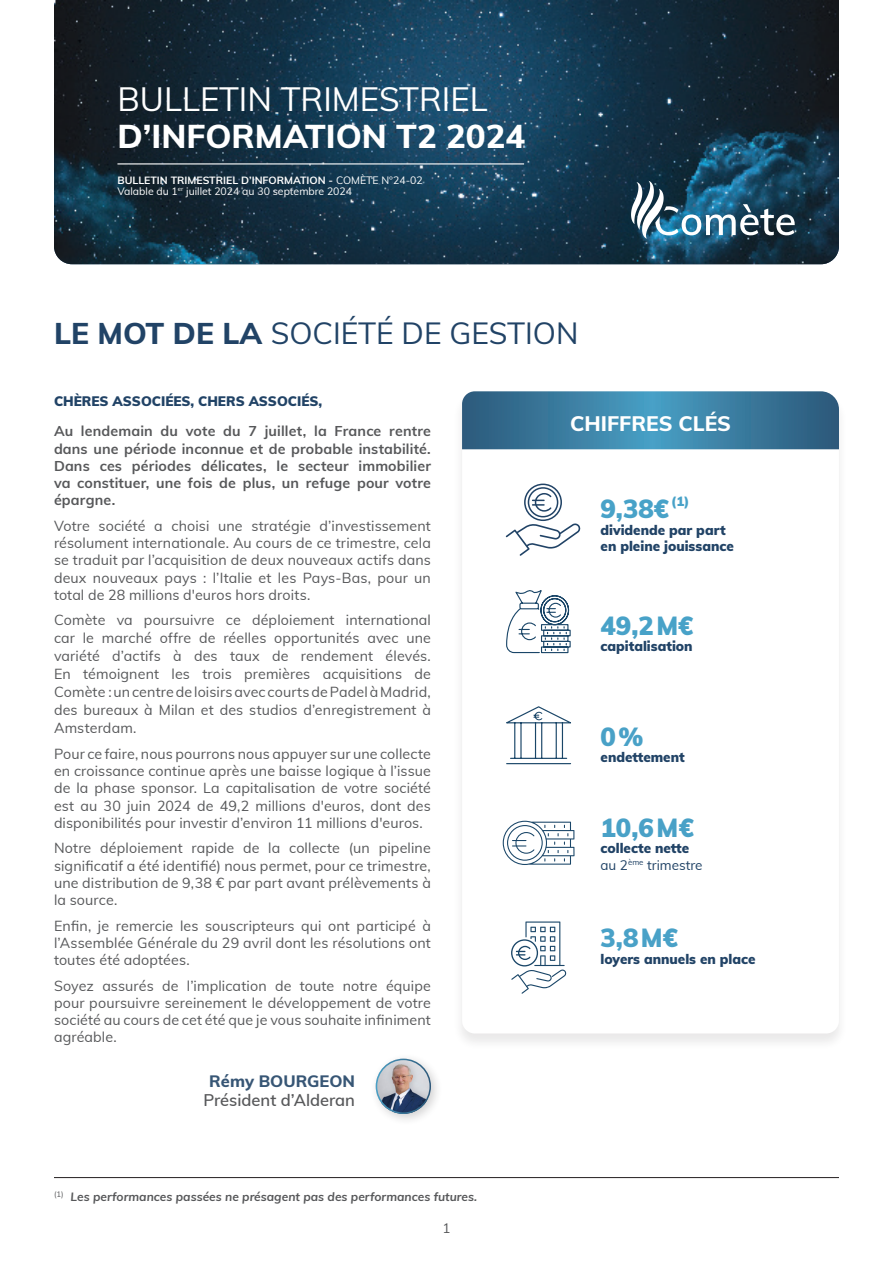
<style>
.page{position:relative;width:893px;height:1263px;background:#fff}
.page>*{position:absolute;margin:0;border:0;box-sizing:border-box;transform-origin:0 0}
.t1{font:33px "Muli";color:#fff}
.t2{font:800 33px "Muli";color:#fff}
.t3{font:30px "Muli";color:#214366}
.Extra_bold_Cyan{font:900 25.65px "Muli";color:#49a1c7}
.Extra_bold_Cyan-2{font:900 25.65px "Muli";color:#48a2c8}
.t4{font:800 21px "Muli";color:#fff}
.t5{font:600 16.5px "Muli";color:#57585a}
.PARAGRAPHE_TEXTE_COURANT{font:800 16.5px "Muli";color:#375675}
.PARAGRAPHE_TEXTE_COURANT-2{font:14.25px/17.2px "Muli";letter-spacing:.01em;color:#57585a;text-align:justify}
.PARAGRAPHE_TEXTE_COURANT-3{font:700 14.25px/17.2px "Muli";letter-spacing:.01em;color:#57585a;text-align:justify}
.texte_bleu_chiffres_clés{font:900 13.5px "Muli";color:#214366}
.texte_bleu_chiffres_clés-2{font:13.5px "Muli";color:#214366}
.t6{font:13.5px "Muli";color:#57585a}
.Extra_bold_Cyan-3{font:900 13.05px "Muli";color:#48a2c8}
.t7{font:italic 700 12px "Muli";color:#57585a}
.t8{font:700 10.5px "Muli";color:#fff}
.t9{font:10.5px "Muli";color:#fff}
.s1{font-weight:400}
.s2{font-weight:800}
</style>
<div class="page">
<img style="left:54px;top:0;width:785px;height:264px">
<svg style="left:631px;top:181px;width:164px;height:58px"></svg>
<hr style="left:117px;top:163px;width:407px;height:1px;background:#fff">
<div style="left:453px;top:392px;width:395px;height:659px;background:#231f20;opacity:.1"></div>
<svg style="left:462px;top:449px;width:377px;height:584px"></svg>
<svg style="left:505px;top:588px;width:66px;height:66px"></svg>
<svg style="left:506px;top:484px;width:75px;height:72px"></svg>
<svg style="left:503px;top:821px;width:71px;height:44px"></svg>
<svg style="left:511px;top:921px;width:56px;height:73px"></svg>
<svg style="left:502px;top:705px;width:70px;height:60px"></svg>
<svg style="left:462px;top:391px;width:377px;height:58px;background:#3c7c9f"></svg>
<hr style="left:54px;top:1177px;width:785px;height:1px;background:#231f20">
<div style="left:370px;top:1053px;width:73px;height:73px;background:#231f20;opacity:.2"></div>
<img style="left:376px;top:1059px;width:55px;height:55px;border-radius:28px">
<div style="left:376px;top:1059px;width:55px;height:55px;border:2px solid #fff;border-radius:50%"></div>
<p class="t1" style="left:117px;top:75px;width:372px">BULLETIN TRIMESTRIEL</p>
<p class="t2" style="left:117px;top:112px;width:409px">D’INFORMATION T2 2024</p>
<p class="t8" style="left:117px;top:173px;width:307px">BULLETIN TRIMESTRIEL D’INFORMATION - <span class="s1">COMÈTE N°24-02</span></p>
<p class="t9" style="left:117px;top:183px;width:236px">Valable du 1<sup>er</sup> juillet 2024 au 30 septembre 2024</p>
<p class="t3" style="left:54px;top:311px;width:526px"><span class="s2">LE MOT DE LA</span> SOCIÉTÉ DE GESTION</p>
<p class="texte_bleu_chiffres_clés" style="left:54px;top:392px;width:270px">CHÈRES ASSOCIÉES, CHERS ASSOCIÉS,</p>
<p class="PARAGRAPHE_TEXTE_COURANT-3" style="left:54px;top:422px;width:378px">Au lendemain du vote du 7 juillet, la France rentre dans une période inconnue et de probable instabilité.<br>Dans ces périodes délicates, le secteur immobilier va constituer, une fois de plus, un refuge pour votre épargne.</p>
<p class="PARAGRAPHE_TEXTE_COURANT-2" style="left:54px;top:516px;width:378px">Votre société a choisi une stratégie d’investissement résolument internationale. Au cours de ce trimestre, cela se traduit par l’acquisition de deux nouveaux actifs dans deux nouveaux pays : l’Italie et les Pays-Bas, pour un total de 28 millions d'euros hors droits.</p>
<p class="PARAGRAPHE_TEXTE_COURANT-2" style="left:54px;top:611px;width:378px;line-height:18px">Comète va poursuivre ce déploiement international car le marché offre de réelles opportunités avec une variété d’actifs à des taux de rendement élevés.<br>En témoignent les trois premières acquisitions de Comète : un centre de loisirs avec courts de Padel à Madrid, des bureaux à Milan et des studios d’enregistrement à Amsterdam.</p>
<p class="PARAGRAPHE_TEXTE_COURANT-2" style="left:54px;top:744px;width:378px">Pour ce faire, nous pourrons nous appuyer sur une collecte en croissance continue après une baisse logique à l’issue de la phase sponsor. La capitalisation de votre société est au 30 juin 2024 de 49,2 millions d'euros, dont des disponibilités pour investir d’environ 11 millions d'euros.</p>
<p class="PARAGRAPHE_TEXTE_COURANT-2" style="left:54px;top:839px;width:378px">Notre déploiement rapide de la collecte (un pipeline significatif a été identifié) nous permet, pour ce trimestre, une distribution de 9,38 € par part avant prélèvements à la source.</p>
<p class="PARAGRAPHE_TEXTE_COURANT-2" style="left:54px;top:916px;width:378px">Enfin, je remercie les souscripteurs qui ont participé à l’Assemblée Générale du 29 avril dont les résolutions ont toutes été adoptées.</p>
<p class="PARAGRAPHE_TEXTE_COURANT-2" style="left:54px;top:976px;width:378px">Soyez assurés de l’implication de toute notre équipe pour poursuivre sereinement le développement de votre société au cours de cet été que je vous souhaite infiniment agréable.</p>
<p class="PARAGRAPHE_TEXTE_COURANT" style="left:209px;top:1069px;width:147px">Rémy BOURGEON</p>
<p class="t5" style="left:203px;top:1088px;width:153px">Président d’Alderan</p>
<p class="t7" style="left:54px;top:1188px;width:425px"><sup>(1)</sup> Les performances passées ne présagent pas des performances futures.</p>
<p class="t6" style="left:442px;top:1218px;width:10px">1</p>
<p class="t4" style="left:570px;top:408px;width:162px">CHIFFRES CLÉS</p>
<p class="Extra_bold_Cyan-2" style="left:600px;top:490px;width:70px">9,38€</p>
<p class="Extra_bold_Cyan-3" style="left:671px;top:492px;width:20px">(1)</p>
<p class="texte_bleu_chiffres_clés" style="left:600px;top:520px;width:127px">dividende par part</p>
<p class="texte_bleu_chiffres_clés" style="left:600px;top:536px;width:135px">en pleine jouissance</p>
<p class="Extra_bold_Cyan-2" style="left:600px;top:606px;width:95px">49,2M€</p>
<p class="texte_bleu_chiffres_clés" style="left:600px;top:636px;width:94px">capitalisation</p>
<p class="Extra_bold_Cyan" style="left:600px;top:718px;width:44px">0%</p>
<p class="texte_bleu_chiffres_clés" style="left:600px;top:747px;width:86px">endettement</p>
<p class="Extra_bold_Cyan" style="left:600px;top:809px;width:95px">10,6M€</p>
<p class="texte_bleu_chiffres_clés" style="left:600px;top:838px;width:90px">collecte nette</p>
<p class="texte_bleu_chiffres_clés-2" style="left:600px;top:855px;width:104px">au 2<sup>ème</sup> trimestre</p>
<p class="Extra_bold_Cyan" style="left:600px;top:919px;width:79px">3,8M€</p>
<p class="texte_bleu_chiffres_clés" style="left:600px;top:949px;width:156px">loyers annuels en place</p>
</div>
